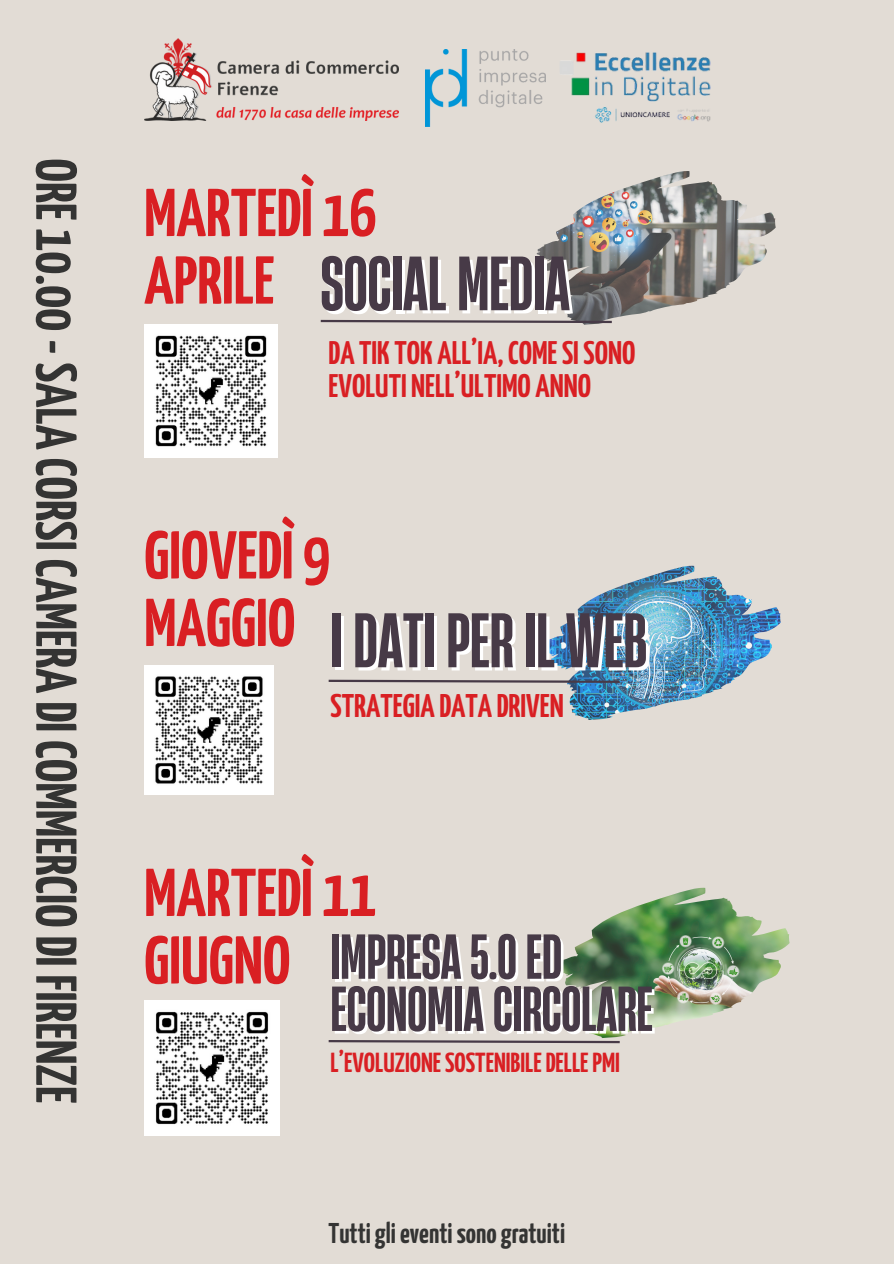
<style>
.page{position:relative;width:894px;height:1264px;background:#fff}
.page>*{position:absolute;margin:0;border:0;box-sizing:border-box;transform-origin:0 0}
.t1{font:700 72.6px "Heading Now 36";color:#473a47}
.t2{font:700 72.15px "Heading Now 36";color:#473a47}
.t3{font:700 67.5px/67.5px "Yanone Kaffeesatz";color:#d91f23}
.t4{font:700 59.55px "Heading Now 36";color:#473a47}
.t5{font:700 57.45px "Yanone Kaffeesatz";color:#343433}
.t6{font:700 32.7px "Yanone Kaffeesatz";color:#d91f23}
.t7{font:700 32.55px/32.4px "Yanone Kaffeesatz";color:#d91f23}
.t8{font:700 28.5px "Yanone Kaffeesatz";color:#343433}
.t9{font:700 27.45px "Yanone Kaffeesatz";color:#d91f23}
</style>
<div class="page">
<div style="left:0;top:0;width:893px;height:1263px;background:#e2dcd5"></div>
<img style="left:144px;top:38px;width:254px;height:83px">
<img style="left:425px;top:49px;width:120px;height:78px">
<img style="left:536px;top:176px;width:239px;height:149px">
<svg style="left:320px;top:319px;width:294px;height:5px"></svg>
<img style="left:541px;top:565px;width:239px;height:154px">
<img style="left:556px;top:887px;width:233px;height:151px">
<img style="left:570px;top:52px;width:141px;height:124px">
<img style="left:144px;top:325px;width:133px;height:132px">
<img style="left:144px;top:665px;width:130px;height:129px">
<img style="left:144px;top:1000px;width:135px;height:135px">
<svg style="left:328px;top:678px;width:293px;height:6px"></svg>
<svg style="left:328px;top:1040px;width:292px;height:4px"></svg>
<h1 class="t5" style="left:78px;top:158px;width:946px;rotate:90deg">ORE10.00-SALACORSICAMERADICOMMERCIODIFIRENZE</h1>
<p class="t3" style="left:144px;top:184px;width:234px">MARTEDÌ 16<br>APRILE</p>
<h3 class="t2" style="left:320px;top:234px;width:250px">SOCIAL MEDIA</h3>
<h1 class="t7" style="left:328px;top:339px;width:308px">DA TIKTOK ALL’IA,COMESISONO<br>EVOLUTI NELL’ULTIMO ANNO</h1>
<p class="t3" style="left:144px;top:526px;width:187px">GIOVEDÌ 9<br>MAGGIO</p>
<h1 class="t1" style="left:330px;top:591px;width:318px">IDATIPERIL WEB</h1>
<p class="t6" style="left:330px;top:693px;width:235px">STRATEGIA DATA DRIVEN</p>
<p class="t3" style="left:144px;top:864px;width:234px">MARTEDÌ 11<br>GIUGNO</p>
<h3 class="t4" style="left:330px;top:916px;width:233px">IMPRESA5.0ED</h3>
<h1 class="t4" style="left:330px;top:968px;width:323px">ECONOMIACIRCOLARE</h1>
<p class="t9" style="left:330px;top:1052px;width:291px">L’EVOLUZIONESOSTENIBILEDELLEPMI</p>
<h2 class="t8" style="left:328px;top:1221px;width:238px">Tuttiglieventisonogratuiti</h2>
</div>
